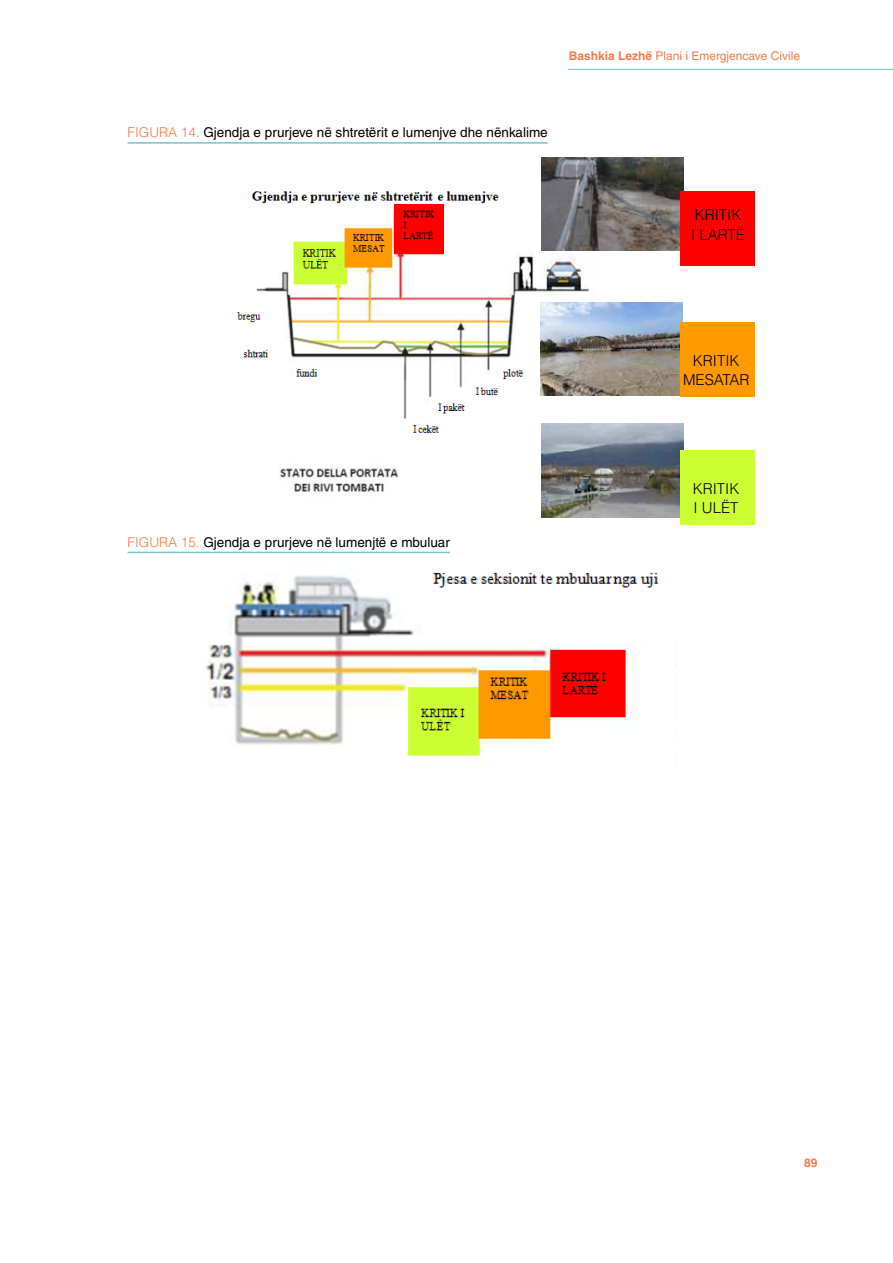
<style>
.page{position:relative;width:893px;height:1263px;background:#fff}
.page>*{position:absolute;margin:0;border:0;box-sizing:border-box;transform-origin:0 0}
.t1{font:300 15px/19.5px "Helvetica LT Std";color:#000}
.t2{font:13.5px "Helvetica LT Std";color:#000}
.t3{font:12px "Helvetica LT Std";color:#f47c48}
.t4{font:700 12px "Helvetica LT Std";color:#f47c48}
.s1{font-weight:700}
.s2{font-weight:300;color:#f47c48}
</style>
<div class="page">
<hr style="left:568px;top:69px;width:325px;height:1px;background:#77c2c6">
<hr style="left:128px;top:142px;width:420px;height:2px;background:#77c2c6">
<hr style="left:128px;top:552px;width:322px;height:1px;background:#77c2c6">
<img style="left:236px;top:191px;width:302px;height:307px">
<img style="left:538px;top:255px;width:52px;height:37px">
<img style="left:206px;top:572px;width:471px;height:196px">
<img style="left:542px;top:424px;width:141px;height:94px">
<img style="left:542px;top:157px;width:141px;height:93px">
<img style="left:541px;top:302px;width:142px;height:93px">
<div style="left:680px;top:450px;width:75px;height:74px;background:#cf3"></div>
<div style="left:680px;top:322px;width:75px;height:74px;background:#f90"></div>
<div style="left:680px;top:192px;width:75px;height:74px;background:#f00"></div>
<p class="t3" style="left:569px;top:49px;width:233px"><span class="s1">Bashkia Lezhë</span> Plani i Emergjencave Civile</p>
<p class="t2" style="left:128px;top:125px;width:422px"><span class="s2">FIGURA 14.</span> Gjendja e prurjeve në shtretërit e lumenjve dhe nënkalime</p>
<p class="t1" style="left:691px;top:205px;width:55px">KRITIK<br>I LARTË</p>
<p class="t2" style="left:128px;top:534px;width:324px"><span class="s2">FIGURA 15.</span> Gjendja e prurjeve në lumenjtë e mbuluar</p>
<p class="t1" style="left:683px;top:350px;width:68px;text-align:center">KRITIK<br>MESATAR</p>
<p class="t1" style="left:693px;top:478px;width:48px">KRITIK<br>I ULËT</p>
<p class="t4" style="left:804px;top:1156px;width:15px">89</p>
</div>
